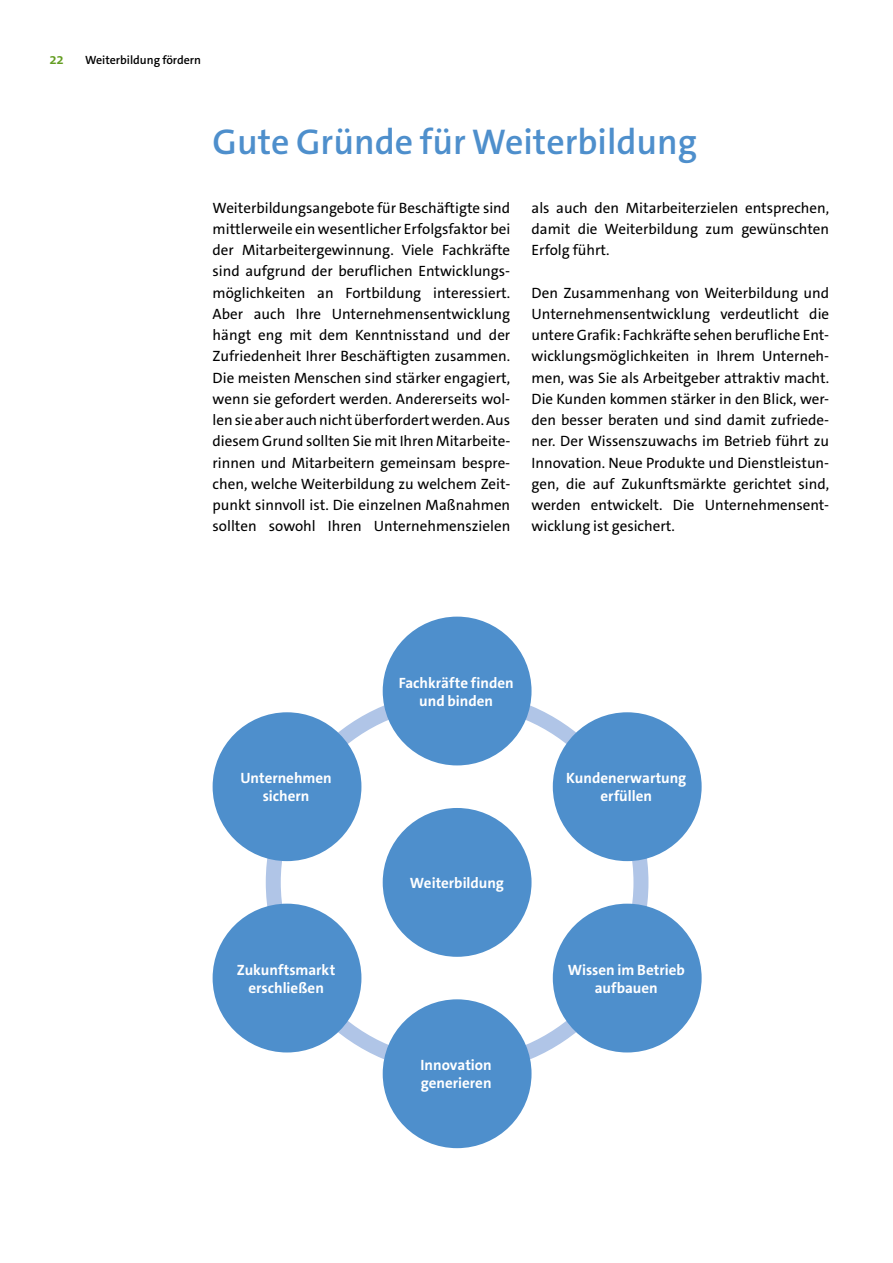
<style>
.page{position:relative;width:893px;height:1263px;background:#fff}
.page>*{position:absolute;margin:0;border:0;box-sizing:border-box;transform-origin:0 0}
.t1{font:600 36px "The Sans C4 s";color:#4e8fcc}
.t2{font:15px/21.3px "The Sans C4 s";color:#000;text-align:justify}
.t3{font:700 15px/18px "The Sans C4 s";color:#fff;text-align:center}
.t4{font:600 15px "The Sans C4 s";color:#639d21}
.t5{font:600 12px "The Sans C4 s";color:#000}
</style>
<div class="page">
<div style="left:553px;top:712px;width:149px;height:149px;background:#4e8fcc;border-radius:50%"></div>
<div style="left:553px;top:904px;width:149px;height:148px;background:#4e8fcc;border-radius:50%"></div>
<div style="left:383px;top:808px;width:148px;height:149px;background:#4e8fcc;border-radius:50%"></div>
<div style="left:383px;top:617px;width:148px;height:148px;background:#4e8fcc;border-radius:50%"></div>
<div style="left:383px;top:999px;width:148px;height:149px;background:#4e8fcc;border-radius:50%"></div>
<div style="left:213px;top:904px;width:148px;height:148px;background:#4e8fcc;border-radius:50%"></div>
<div style="left:213px;top:712px;width:148px;height:149px;background:#4e8fcc;border-radius:50%"></div>
<p class="t4" style="left:49px;top:49px;width:16px">22</p>
<p class="t5" style="left:85px;top:52px;width:117px">Weiterbildung fördern</p>
<h1 class="t1" style="left:213px;top:119px;width:486px">Gute Gründe für Weiterbildung</h1>
<p class="t2" style="left:213px;top:197px;width:299px">Weiterbildungsangebote für Beschäftigte sind mittlerweile ein wesentlicher Erfolgsfaktor bei der Mitarbeitergewinnung. Viele Fachkräfte sind aufgrund der beruflichen Entwicklungs&shy;möglichkeiten an Fortbildung interessiert.<br>Aber auch Ihre Unternehmensentwicklung hängt eng mit dem Kenntnisstand und der Zufriedenheit Ihrer Beschäftigten zusammen.<br>Die meisten Menschen sind stärker engagiert, wenn sie gefordert werden. Andererseits wol&shy;len sie aber auch nicht überfordert werden. Aus diesem Grund sollten Sie mit Ihren Mitarbeite&shy;rinnen und Mitarbeitern gemeinsam bespre&shy;chen, welche Weiterbildung zu welchem Zeit&shy;punkt sinnvoll ist. Die einzelnen Maßnahmen sollten sowohl Ihren Unternehmenszielen</p>
<p class="t2" style="left:531px;top:197px;width:299px">als auch den Mitarbeiterzielen entsprechen, damit die Weiterbildung zum gewünschten Erfolg führt.</p>
<p class="t2" style="left:531px;top:282px;width:299px">Den Zusammenhang von Weiterbildung und Unternehmensentwicklung verdeutlicht die untere Grafik: Fachkräfte sehen berufliche Ent&shy;wicklungsmöglichkeiten in Ihrem Unterneh&shy;men, was Sie als Arbeitgeber attraktiv macht.<br>Die Kunden kommen stärker in den Blick, wer&shy;den besser beraten und sind damit zufriede&shy;ner. Der Wissenszuwachs im Betrieb führt zu Innovation. Neue Produkte und Dienstleistun&shy;gen, die auf Zukunftsmärkte gerichtet sind, werden entwickelt. Die Unternehmensent&shy;wicklung ist gesichert.</p>
<p class="t3" style="left:240px;top:769px;width:93px">Unternehmen sichern</p>
<p class="t3" style="left:237px;top:961px;width:100px">Zukunftsmarkt erschließen</p>
<p class="t3" style="left:399px;top:674px;width:117px">Fachkräfte finden und binden</p>
<p class="t3" style="left:410px;top:874px;width:96px">Weiterbildung</p>
<p class="t3" style="left:421px;top:1056px;width:73px;text-align:left">Innovation generieren</p>
<p class="t3" style="left:566px;top:769px;width:122px">Kundenerwartung erfüllen</p>
<p class="t3" style="left:568px;top:961px;width:119px">Wissen im Betrieb aufbauen</p>
</div>
